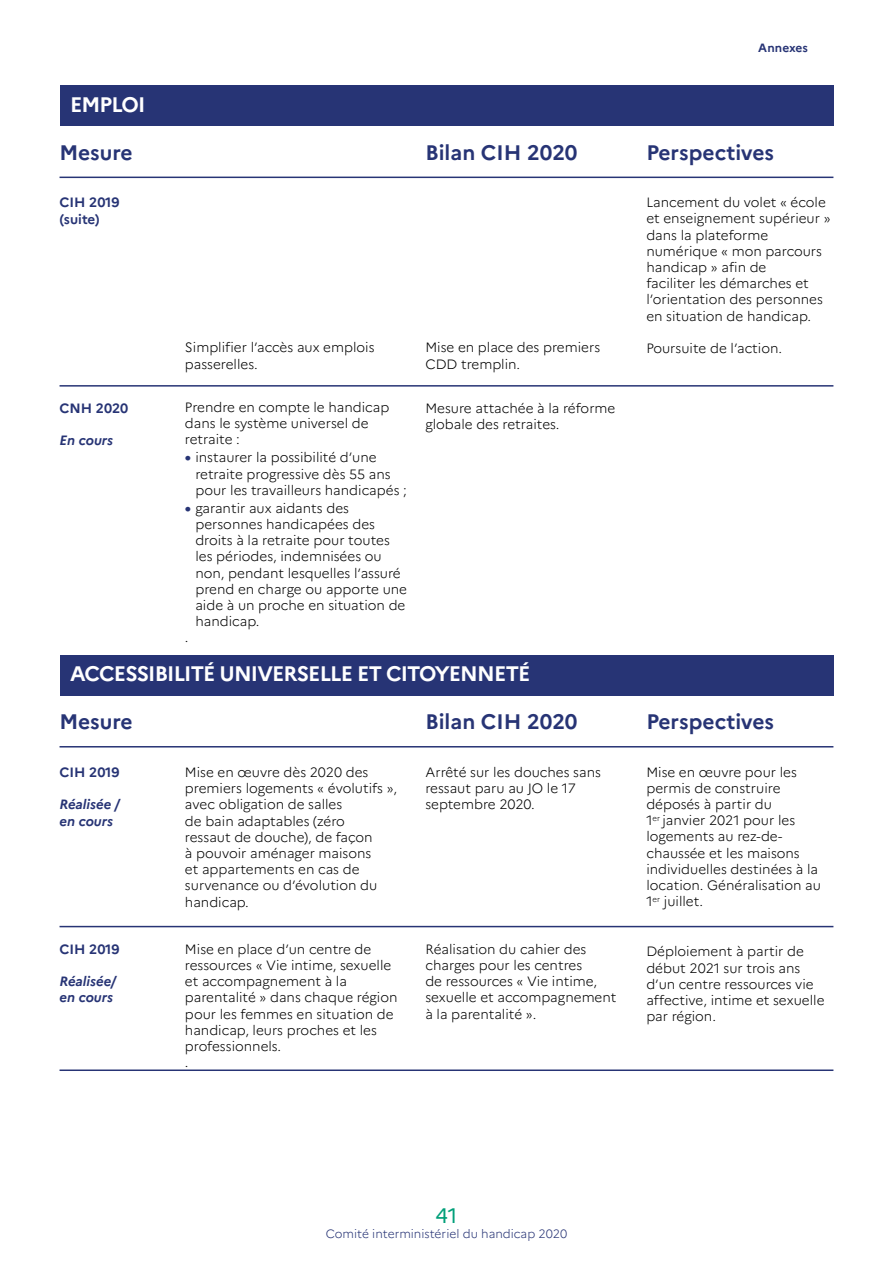
<style>
.page{position:relative;width:893px;height:1263px;background:#fff}
.page>*{position:absolute;margin:0;border:0;box-sizing:border-box;transform-origin:0 0}
.t1{font:700 21px "Marianne";color:#273475}
.t2{font:700 21px "Marianne";letter-spacing:-.04em;color:#fff}
.t3{font:21px "Marianne";color:#009f79}
.t4{font:300 13.5px/16.2px "Marianne";color:#000}
.t5{font:italic 700 13.5px/16.2px "Marianne";color:#273475}
.t6{font:700 13.5px/16.2px "Marianne";color:#273475}
.t7{font:300 12px "Marianne";color:#273475}
.t8{font:700 12px "Marianne";letter-spacing:-.005em;color:#273475}
.s1{font-weight:700;font-size:15px;color:#273475}
</style>
<div class="page">
<div style="left:60px;top:85px;width:773px;height:41px;background:#273475"></div>
<hr style="left:60px;top:177px;width:773px;height:1px;background:#273475">
<hr style="left:60px;top:385px;width:773px;height:2px;background:#273475">
<div style="left:60px;top:655px;width:773px;height:40px;background:#273475"></div>
<hr style="left:60px;top:746px;width:773px;height:1px;background:#273475">
<hr style="left:60px;top:926px;width:773px;height:1px;background:#273475">
<hr style="left:60px;top:1069px;width:773px;height:2px;background:#273475">
<p class="t8" style="left:758px;top:40px;width:51px">Annexes</p>
<p class="t2" style="left:70px;top:92px;width:77px">EMPLOI</p>
<p class="t1" style="left:60px;top:139px;width:75px">Mesure</p>
<p class="t1" style="left:425px;top:139px;width:154px">Bilan CIH 2020</p>
<p class="t1" style="left:646px;top:139px;width:129px">Perspectives</p>
<p class="t6" style="left:60px;top:195px;width:62px">CIH 2019 (suite)</p>
<p class="t4" style="left:646px;top:194px;width:186px">Lancement du volet « école et enseignement supérieur » dans la plateforme numérique « mon parcours handicap » afin de<br>faciliter les démarches et l’orientation des personnes en situation de handicap.</p>
<p class="t6" style="left:60px;top:400px;width:70px">CNH 2020</p>
<p class="t5" style="left:60px;top:432px;width:55px">En cours</p>
<p class="t4" style="left:185px;top:339px;width:191px">Simplifier l’accès aux emplois passerelles.</p>
<p class="t4" style="left:185px;top:399px;width:206px">Prendre en compte le handicap dans le système universel de retraite :</p>
<p class="t4" style="left:195px;top:449px;width:213px;text-indent:-10px"><span class="s1">•</span> instaurer la possibilité d’une retraite progressive dès 55 ans pour les travailleurs handicapés ;</p>
<p class="t4" style="left:185px;top:500px;width:166px"><span class="s1">•</span> garantir aux aidants des</p>
<p class="t4" style="left:195px;top:516px;width:181px">personnes handicapées des</p>
<p class="t4" style="left:195px;top:532px;width:196px">droits à la retraite pour toutes</p>
<p class="t4" style="left:195px;top:548px;width:188px">les périodes, indemnisées ou</p>
<p class="t4" style="left:195px;top:565px;width:207px">non, pendant lesquelles l’assuré</p>
<p class="t4" style="left:195px;top:581px;width:213px">prend en charge ou apporte une</p>
<p class="t4" style="left:195px;top:597px;width:212px">aide à un proche en situation de</p>
<p class="t4" style="left:195px;top:613px;width:65px">handicap.</p>
<p class="t4" style="left:185px;top:629px;width:5px">.</p>
<p class="t4" style="left:425px;top:339px;width:176px">Mise en place des premiers</p>
<p class="t4" style="left:646px;top:340px;width:137px">Poursuite de l’action.</p>
<p class="t4" style="left:425px;top:356px;width:96px">CDD tremplin.</p>
<p class="t4" style="left:425px;top:400px;width:192px">Mesure attachée à la réforme globale des retraites.</p>
<h4 class="t2" style="left:70px;top:661px;width:462px">ACCESSIBILITÉ UNIVERSELLE ET CITOYENNETÉ</h4>
<p class="t1" style="left:60px;top:709px;width:75px">Mesure</p>
<p class="t1" style="left:425px;top:709px;width:154px">Bilan CIH 2020</p>
<p class="t1" style="left:646px;top:709px;width:129px">Perspectives</p>
<p class="t6" style="left:60px;top:764px;width:62px">CIH 2019</p>
<p class="t5" style="left:60px;top:796px;width:62px">Réalisée / en cours</p>
<p class="t4" style="left:646px;top:764px;width:176px">Mise en œuvre pour les permis de construire déposés à partir du<br>1<sup>er</sup> janvier 2021 pour les logements au rez-de&shy;chaussée et les maisons individuelles destinées à la location. Généralisation au<br>1<sup>er</sup> juillet.</p>
<p class="t4" style="left:185px;top:764px;width:214px">Mise en œuvre dès 2020 des premiers logements « évolutifs », avec obligation de salles<br>de bain adaptables (zéro<br>ressaut de douche), de façon<br>à pouvoir aménager maisons<br>et appartements en cas de survenance ou d’évolution du handicap.</p>
<p class="t4" style="left:425px;top:764px;width:177px">Arrêté sur les douches sans ressaut paru au JO le 17 septembre 2020.</p>
<p class="t6" style="left:60px;top:941px;width:62px">CIH 2019</p>
<p class="t5" style="left:60px;top:973px;width:58px">Réalisée/ en cours</p>
<p class="t4" style="left:185px;top:941px;width:214px">Mise en place d’un centre de ressources « Vie intime, sexuelle et accompagnement à la parentalité » dans chaque région pour les femmes en situation de handicap, leurs proches et les professionnels.<br>.</p>
<p class="t4" style="left:425px;top:941px;width:193px">Réalisation du cahier des charges pour les centres<br>de ressources « Vie intime, sexuelle et accompagnement à la parentalité ».</p>
<p class="t4" style="left:646px;top:943px;width:180px">Déploiement à partir de début 2021 sur trois ans d’un centre ressources vie affective, intime et sexuelle par région.</p>
<p class="t3" style="left:435px;top:1203px;width:24px">41</p>
<p class="t7" style="left:326px;top:1227px;width:243px">Comité interministériel du handicap 2020</p>
</div>
